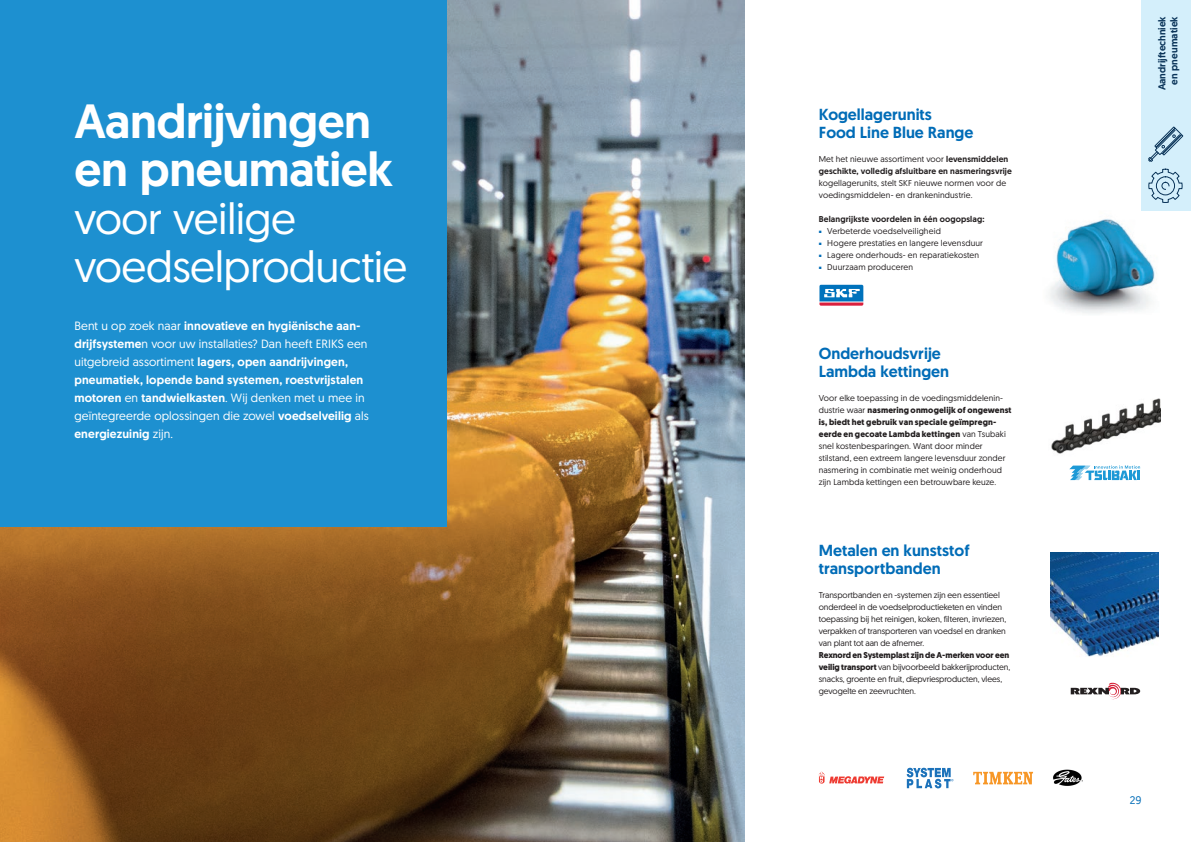
<style>
.page{position:relative;width:1191px;height:842px;background:#fff}
.page>*{position:absolute;margin:0;border:0;box-sizing:border-box;transform-origin:0 0}
.H2_Header_Regular{font:500 48px "Geomanist";letter-spacing:-.005em;color:#fff}
.H2_Header_Regular-2{font:44px "Geomanist";letter-spacing:-.01em;color:#fff}
.H2_Subheader{font:500 16px "Geomanist";color:#006cb7}
.Intro_White{font:500 12px/18px "Geomanist";letter-spacing:.01em;color:#fff}
.t1{font:11px "Geomanist";color:#006cb7}
.t2{font:500 10px "Geomanist";color:#093358}
.B2_Body_Black{font:8.5px/12px "Geomanist";letter-spacing:.005em;color:#231f20}
.B2_Body_Black-2{font:500 8.5px "Geomanist";letter-spacing:.015em;color:#231f20}
.s1{font-weight:400}
.s2{font-weight:500}
.s3{font-weight:700}
</style>
<div class="page">
<img style="left:0;top:0;width:744px;height:842px">
<img style="left:1050px;top:210px;width:109px;height:104px">
<div style="left:0;top:0;width:446px;height:526px;background:#1d90d0"></div>
<div style="left:1141px;top:0;width:50px;height:210px;background:#d4effb"></div>
<svg style="left:1148px;top:169px;width:34px;height:34px"></svg>
<svg style="left:1148px;top:126px;width:35px;height:36px"></svg>
<svg style="left:818px;top:284px;width:46px;height:23px"></svg>
<svg style="left:819px;top:285px;width:44px;height:21px"></svg>
<svg style="left:906px;top:768px;width:47px;height:20px"></svg>
<svg style="left:819px;top:772px;width:65px;height:12px"></svg>
<img style="left:1050px;top:553px;width:108px;height:104px">
<img style="left:1051px;top:398px;width:110px;height:56px">
<svg style="left:1069px;top:465px;width:71px;height:15px"></svg>
<svg style="left:973px;top:772px;width:60px;height:12px"></svg>
<img style="left:1053px;top:769px;width:30px;height:17px">
<svg style="left:1070px;top:683px;width:70px;height:16px"></svg>
<p class="H2_Header_Regular" style="left:74px;top:89px;width:298px">Aandrijvingen</p>
<p class="H2_Header_Regular" style="left:74px;top:137px;width:320px">en pneumatiek</p>
<p class="H2_Header_Regular-2" style="left:74px;top:190px;width:223px">voor veilige</p>
<p class="H2_Header_Regular-2" style="left:74px;top:238px;width:334px">voedselproductie</p>
<p class="Intro_White" style="left:74px;top:317px;width:296px"><span class="s1">Bent u op zoek naar</span> innovatieve en hygiënische aan&shy;drijfsysteme<span class="s1">n voor uw installaties? Dan heeft ERIKS een uitgebreid assortiment</span> lagers, open aandrijvingen, pneumatiek, lopende band systemen, roestvrijstalen motoren <span class="s1">en</span> tandwielkasten<span class="s1">. Wij denken met u mee in geïntegreerde oplossingen die zowel</span> voedselveilig <span class="s1">als </span>energiezuinig <span class="s1">zijn.</span></p>
<p class="H2_Subheader" style="left:819px;top:104px;width:115px">Kogellagerunits</p>
<p class="H2_Subheader" style="left:819px;top:122px;width:156px">Food Line Blue Range</p>
<p class="B2_Body_Black" style="left:819px;top:153px;width:195px">Met het nieuwe assortiment voor <span class="s2">levensmiddelen geschikte, volledig afsluitbare en nasmeringsvrije </span>kogellagerunits, stelt SKF nieuwe normen voor de voedingsmiddelen- en drankenindustrie.</p>
<p class="B2_Body_Black-2" style="left:819px;top:213px;width:167px">Belangrijkste voordelen in één oogopslag:</p>
<p class="B2_Body_Black" style="left:819px;top:225px;width:124px"><sup>■</sup> Verbeterde voedselveiligheid</p>
<p class="B2_Body_Black" style="left:819px;top:237px;width:166px"><sup>■</sup> Hogere prestaties en langere levensduur</p>
<p class="B2_Body_Black" style="left:819px;top:249px;width:162px"><sup>■</sup> Lagere onderhouds- en reparatiekosten</p>
<p class="B2_Body_Black" style="left:819px;top:261px;width:96px"><sup>■</sup> Duurzaam produceren</p>
<p class="H2_Subheader" style="left:819px;top:342px;width:124px">Onderhoudsvrije</p>
<p class="H2_Subheader" style="left:819px;top:360px;width:132px">Lambda kettingen</p>
<p class="B2_Body_Black" style="left:819px;top:391px;width:194px">Voor elke toepassing in de voedingsmiddelenin&shy;dustrie waar <span class="s3">nasmering onmogelijk of ongewenst is, biedt het gebruik van speciale geïmpregn&shy;eerde en gecoate Lambda kettingen</span> van Tsubaki snel kostenbesparingen. Want door minder stilstand, een extreem langere levensduur zonder nasmering in combinatie met weinig onderhoud zijn Lambda kettingen een betrouwbare keuze.</p>
<p class="H2_Subheader" style="left:819px;top:540px;width:152px">Metalen en kunststof</p>
<p class="H2_Subheader" style="left:819px;top:558px;width:123px">transportbanden</p>
<p class="B2_Body_Black" style="left:819px;top:589px;width:189px">Transportbanden en -systemen zijn een essentieel onderdeel in de voedselproductieketen en vinden toepassing bij het reinigen, koken, filteren, invriezen, verpakken of transporteren van voedsel en dranken van plant tot aan de afnemer.</p>
<p class="B2_Body_Black" style="left:819px;top:649px;width:193px"><span class="s3">Rexnord en Systemplast zijn de A-merken voor een veilig transport</span> van bijvoorbeeld bakkerijproducten, snacks, groente en fruit, diepvriesproducten, vlees, gevogelte en zeevruchten.</p>
<p class="t2" style="left:1155px;top:90px;width:76px;rotate:-90deg">Aandrijftechniek</p>
<p class="t2" style="left:1167px;top:85px;width:70px;rotate:-90deg">en pneumatiek</p>
<p class="t1" style="left:1129px;top:793px;width:13px">29</p>
</div>
